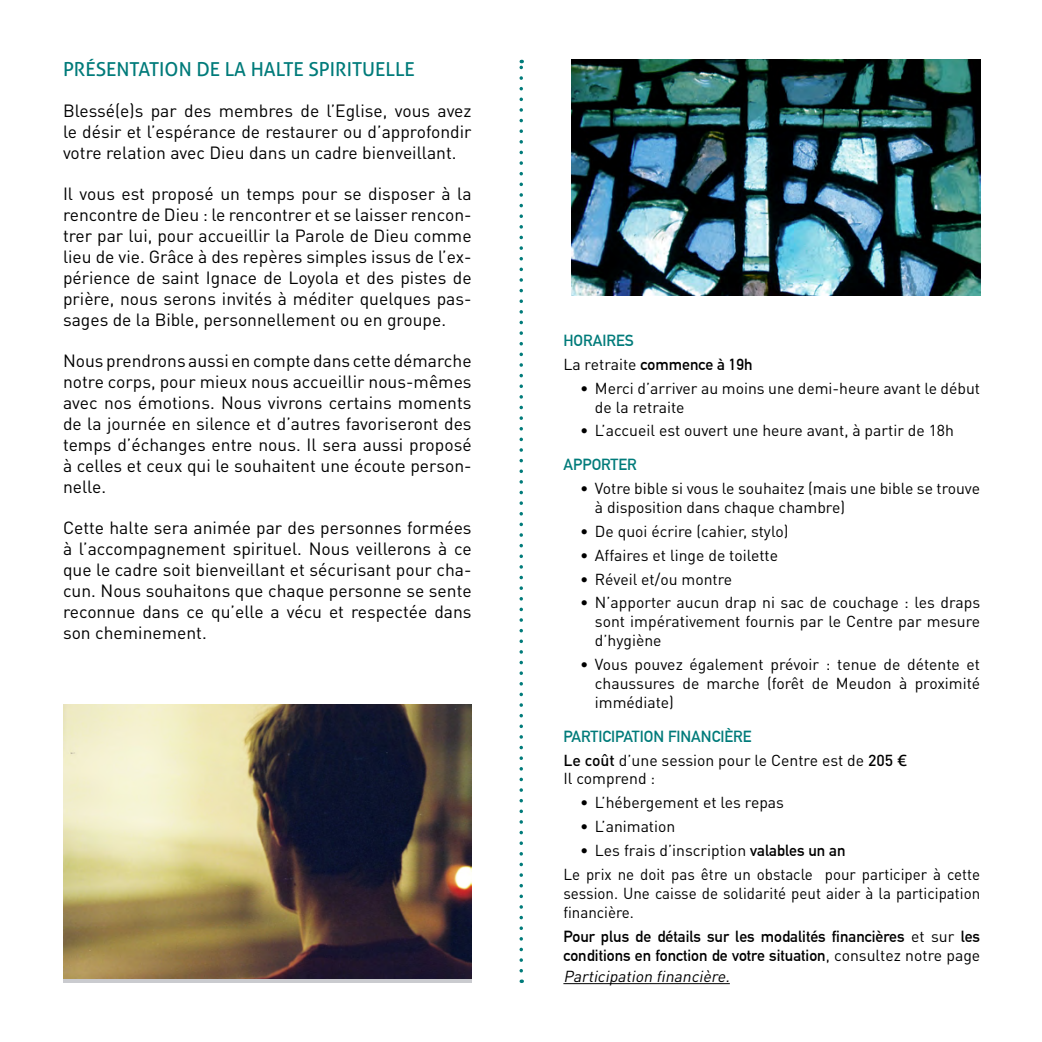
<style>
.page{position:relative;width:1042px;height:1042px;background:#fff}
.page>*{position:absolute;margin:0;border:0;box-sizing:border-box;transform-origin:0 0}
.t1{font:19.25px "Aller";color:#007b7a}
.t2{font:17.5px/21px "DIN Pro";color:#000;text-align:justify}
.t3{font:15.75px/18.9px "DIN Pro";color:#000}
.t4{font:700 15.75px/23.8px "DIN Alternate";color:#000}
.t5{font:15.75px/18.9px "DIN Pro";color:#000;scale:.96 1}
.t6{font:700 15.75px "DIN Alternate";color:#007b7a}
.t7{font:italic 15.75px "DIN Pro";color:#000}
.s1{color:#007b7a}
.s2{font-family:"DIN Pro";font-weight:400}
.s3{font-family:"DIN";font-weight:500}
.s4{font-family:"Aller"}
.s5{font-family:"DIN Alternate";font-weight:700}
</style>
<div class="page">
<hr style="left:563px;top:983px;width:167px;height:1px;background:#000">
<img style="left:63px;top:704px;width:409px;height:275px">
<svg style="left:519px;top:60px;width:4px;height:911px"></svg>
<img style="left:571px;top:60px;width:409px;height:235px">
<p class="t1" style="left:63px;top:58px;width:353px">PRÉSENTATI ON DE LA HALTE SPI RITUELLE</p>
<p class="t2" style="left:63px;top:100px;width:410px">Blessé(e)s par des membres de l’Eglise, vous avez le désir et l’espérance de restaurer ou d’approfondir votre relation avec Dieu dans un cadre bienveillant.</p>
<p class="t2" style="left:63px;top:183px;width:410px">Il vous est proposé un temps pour se disposer à la rencontre de Dieu : le rencontrer et se laisser rencon&shy;trer par lui, pour accueillir la Parole de Dieu comme lieu de vie. Grâce à des repères simples issus de l’ex&shy;périence de saint Ignace de Loyola et des pistes de prière, nous serons invités à méditer quelques pas&shy;sages de la Bible, personnellement ou en groupe.</p>
<p class="t2" style="left:63px;top:349px;width:410px">Nous prendrons aussi en compte dans cette démarche notre corps, pour mieux nous accueillir nous-mêmes avec nos émotions. Nous vivrons certains moments de la journée en silence et d’autres favoriseront des temps d’échanges entre nous. Il sera aussi proposé à celles et ceux qui le souhaitent une écoute person&shy;nelle.</p>
<p class="t2" style="left:63px;top:516px;width:410px">Cette halte sera animée par des personnes formées à l’accompagnement spirituel. Nous veillerons à ce que le cadre soit bienveillant et sécurisant pour cha&shy;cun. Nous souhaitons que chaque personne se sente reconnue dans ce qu’elle a vécu et respectée dans son cheminement.</p>
<p class="t4" style="left:563px;top:327px;width:191px"><span class="s1">HORAIRES<br></span><span class="s2">La retraite</span> commence à 19h</p>
<p class="t3" style="left:595px;top:378px;width:387px;text-indent:-15px">• Merci d’arriver au moins une demi-heure avant le début de la retraite</p>
<p class="t3" style="left:580px;top:421px;width:375px">• L’accueil est ouvert une heure avant, à partir de 18h</p>
<p class="t6" style="left:563px;top:453px;width:75px">APPORTER</p>
<p class="t3" style="left:595px;top:478px;width:387px;text-indent:-15px">• Votre bible si vous le souhaitez (mais une bible se trouve à disposition dans chaque chambre)</p>
<p class="t3" style="left:580px;top:521px;width:210px">• De quoi écrire (cahier, stylo)</p>
<p class="t3" style="left:580px;top:545px;width:199px">• Affaires et linge de toilette</p>
<p class="t3" style="left:580px;top:569px;width:154px">• Réveil et/ou montre</p>
<p class="t3" style="left:595px;top:592px;width:387px;text-align:justify;text-indent:-15px">• N’apporter aucun drap ni sac de couchage : les draps sont impérativement fournis par le Centre par mesure d’hygiène</p>
<p class="t3" style="left:595px;top:654px;width:387px;text-align:justify;text-indent:-15px">• Vous pouvez également prévoir : tenue de détente et chaussures de marche (forêt de Meudon à proximité immédiate)</p>
<p class="t6" style="left:563px;top:724px;width:190px">PARTICIPATION FINANCIèRE</p>
<p class="t3" style="left:563px;top:750px;width:345px"><span class="s3">Le coût</span> d’une session pour le Centre est de <span class="s3">205</span> <span class="s4">€<br></span>Il comprend :</p>
<p class="t3" style="left:580px;top:792px;width:205px">• L’hébergement et les repas</p>
<p class="t3" style="left:580px;top:816px;width:97px">• L’animation</p>
<p class="t3" style="left:563px;top:838px;width:418px;line-height:23.8px;text-indent:17px">• Les frais d’inscription <span class="s5">valables un an<br></span>Le prix ne doit pas être un obstacle pour participer à cette</p>
<p class="t5" style="left:563px;top:883px;width:436px">session. Une caisse de solidarité peut aider à la participation financière.</p>
<p class="t4" style="left:563px;top:925px;width:418px;line-height:18.9px">Pour plus de détails sur les modalités financières <span class="s2">et sur</span> les conditions en fonction de votre situation<span class="s2">, consultez notre page</span></p>
<p class="t7" style="left:563px;top:965px;width:171px">Participation financière.</p>
</div>
